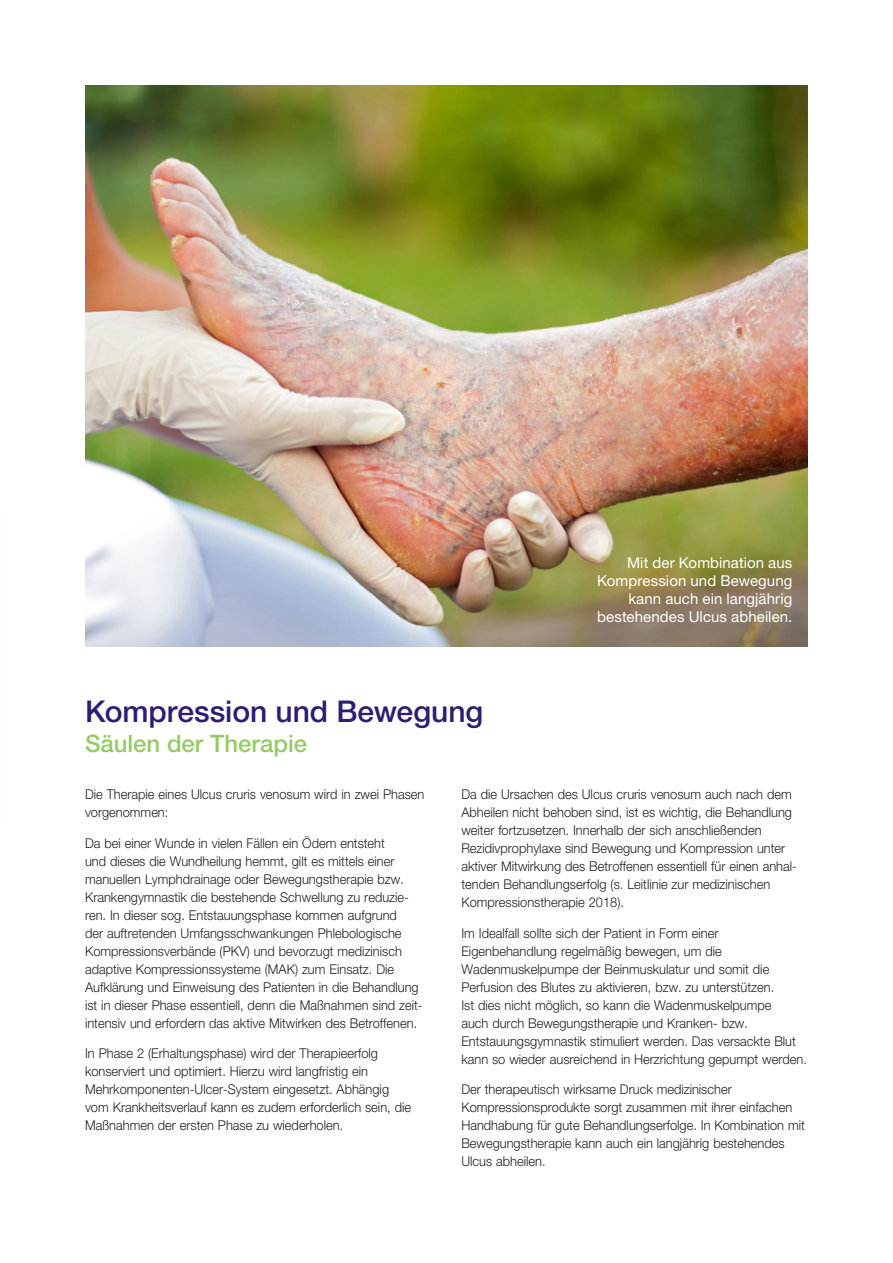
<style>
.page{position:relative;width:893px;height:1263px;background:#fff}
.page>*{position:absolute;margin:0;border:0;box-sizing:border-box;transform-origin:0 0}
.t1{font:500 30px "Helvetica Neue LT Std";letter-spacing:-.005em;color:#2e1d73}
.t2{font:500 24px "Helvetica Neue LT Std";color:#95cb64}
.t3{font:15px/18px "Helvetica Neue LT Std";letter-spacing:.005em;color:#fff;text-align:right}
.t4{font:300 13.5px/18px "Helvetica Neue LT Std";color:#231f20;scale:.95 1}
</style>
<div class="page">
<img style="left:85px;top:85px;width:723px;height:562px">
<h1 class="t1" style="left:85px;top:693px;width:400px">Kompression und Bewegung</h1>
<h2 class="t2" style="left:85px;top:729px;width:224px">Säulen der Therapie</h2>
<p class="t3" style="left:597px;top:553px;width:197px">Mit der Kombination aus<br>Kompression und Bewegung kann auch ein langjährig bestehendes Ulcus abheilen.</p>
<p class="t4" style="left:85px;top:785px;width:359px">Die Therapie eines Ulcus cruris venosum wird in zwei Phasen vorgenommen:</p>
<p class="t4" style="left:85px;top:833px;width:357px">Da bei einer Wunde in vielen Fällen ein Ödem entsteht<br>und dieses die Wundheilung hemmt, gilt es mittels einer manuellen Lymphdrainage oder Bewegungstherapie bzw.<br>Krankengymnastik die bestehende Schwellung zu reduzie&shy;ren. In dieser sog. Entstauungsphase kommen aufgrund<br>der auftretenden Umfangsschwankungen Phlebologische Kompressionsverbände (PKV) und bevorzugt medizinisch adaptive Kompressionssysteme (MAK) zum Einsatz. Die Aufklärung und Einweisung des Patienten in die Behandlung ist in dieser Phase essentiell, denn die Maßnahmen sind zeit&shy;intensiv und erfordern das aktive Mitwirken des Betroffenen.</p>
<p class="t4" style="left:85px;top:1044px;width:345px">In Phase 2 (Erhaltungsphase) wird der Therapieerfolg konserviert und optimiert. Hierzu wird langfristig ein Mehrkomponenten-Ulcer-System eingesetzt. Abhängig vom Krankheitsverlauf kann es zudem erforderlich sein, die Maßnahmen der ersten Phase zu wiederholen.</p>
<p class="t4" style="left:461px;top:785px;width:355px">Da die Ursachen des Ulcus cruris venosum auch nach dem Abheilen nicht behoben sind, ist es wichtig, die Behandlung weiter fortzusetzen. Innerhalb der sich anschließenden Rezidivprophylaxe sind Bewegung und Kompression unter aktiver Mitwirkung des Betroffenen essentiell für einen anhal&shy;tenden Behandlungserfolg (s. Leitlinie zur medizinischen Kompressionstherapie 2018).</p>
<p class="t4" style="left:461px;top:923px;width:365px">Im Idealfall sollte sich der Patient in Form einer Eigenbehandlung regelmäßig bewegen, um die Wadenmuskelpumpe der Beinmuskulatur und somit die Perfusion des Blutes zu aktivieren, bzw. zu unterstützen.<br>Ist dies nicht möglich, so kann die Wadenmuskelpumpe<br>auch durch Bewegungstherapie und Kranken- bzw.<br>Entstauungsgymnastik stimuliert werden. Das versackte Blut kann so wieder ausreichend in Herzrichtung gepumpt werden.</p>
<p class="t4" style="left:461px;top:1080px;width:363px">Der therapeutisch wirksame Druck medizinischer Kompressionsprodukte sorgt zusammen mit ihrer einfachen Handhabung für gute Behandlungserfolge. In Kombination mit Bewegungstherapie kann auch ein langjährig bestehendes Ulcus abheilen.</p>
</div>
